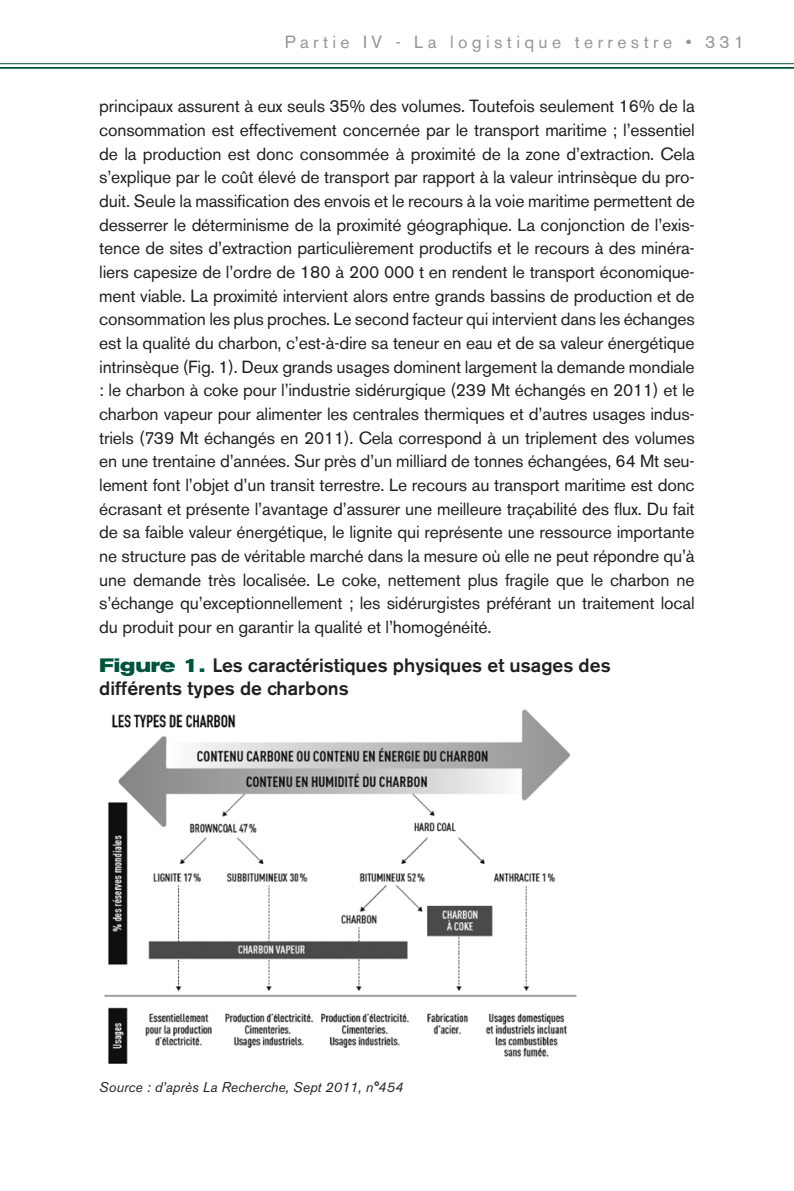
<style>
.page{position:relative;width:794px;height:1191px;background:#fff}
.page>*{position:absolute;margin:0;border:0;box-sizing:border-box;transform-origin:0 0}
.Titre_tableau{font:500 19.25px/23.6px "Akzidenz Grotesk BE";color:#231f20}
.notes_de_bas_de_page{font:17.5px/23.6px "Akzidenz Grotesk BE";letter-spacing:-.01em;color:#231f20;text-align:justify}
.t1{font:17.5px "Akzidenz Grotesk BE";letter-spacing:.25em;color:#939598}
.source{font:italic 14px "Akzidenz Grotesk BE";color:#231f20}
.s1{font-weight:700;font-stretch:expanded;color:#00543c}
</style>
<div class="page">
<hr style="left:0;top:63px;width:794px;height:1px;background:#00543c">
<hr style="left:0;top:67px;width:794px;height:2px;background:#00543c">
<img style="left:104px;top:709px;width:473px;height:355px">
<p class="t1" style="left:285px;top:31px;width:461px">Partie IV - La logistique terrestre • 331</p>
<p class="notes_de_bas_de_page" style="left:99px;top:94px;width:597px">principaux assurent à eux seuls 35% des volumes. Toutefois seulement 16% de la consommation est effectivement concernée par le transport maritime ; l’essentiel de la production est donc consommée à proximité de la zone d’extraction. Cela s’explique par le coût élevé de transport par rapport à la valeur intrinsèque du pro&shy;duit. Seule la massification des envois et le recours à la voie maritime permettent de desserrer le déterminisme de la proximité géographique. La conjonction de l’exis&shy;tence de sites d’extraction particulièrement productifs et le recours à des minéra&shy;liers capesize de l’ordre de 180 à 200 000 t en rendent le transport économique&shy;ment viable. La proximité intervient alors entre grands bassins de production et de consommation les plus proches. Le second facteur qui intervient dans les échanges est la qualité du charbon, c’est-à-dire sa teneur en eau et de sa valeur énergétique intrinsèque (Fig. 1). Deux grands usages dominent largement la demande mondiale : le charbon à coke pour l’industrie sidérurgique (239 Mt échangés en 2011) et le charbon vapeur pour alimenter les centrales thermiques et d’autres usages indus&shy;triels (739 Mt échangés en 2011). Cela correspond à un triplement des volumes en une trentaine d’années. Sur près d’un milliard de tonnes échangées, 64 Mt seu&shy;lement font l’objet d’un transit terrestre. Le recours au transport maritime est donc écrasant et présente l’avantage d’assurer une meilleure traçabilité des flux. Du fait de sa faible valeur énergétique, le lignite qui représente une ressource importante ne structure pas de véritable marché dans la mesure où elle ne peut répondre qu’à une demande très localisée. Le coke, nettement plus fragile que le charbon ne s’échange qu’exceptionnellement ; les sidérurgistes préférant un traitement local du produit pour en garantir la qualité et l’homogénéité.</p>
<p class="Titre_tableau" style="left:99px;top:653px;width:513px"><span class="s1">Figure 1.</span> Les caractéristiques physiques et usages des différents types de charbons</p>
<p class="source" style="left:99px;top:1078px;width:306px">Source : d’après La Recherche, Sept 2011, n°454</p>
</div>
